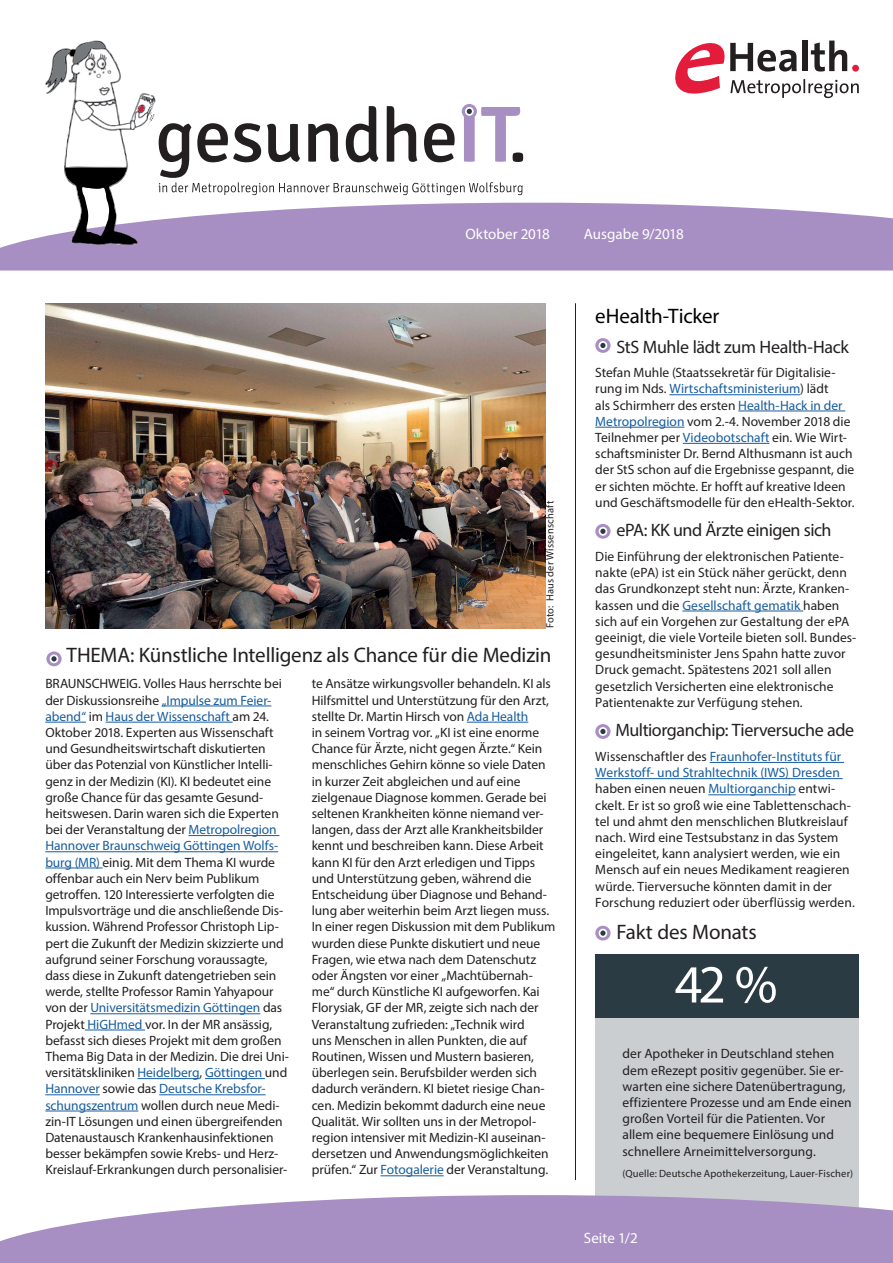
<style>
.page{position:relative;width:893px;height:1263px;background:#fff}
.page>*{position:absolute;margin:0;border:0;box-sizing:border-box;transform-origin:0 0}
.t1{font:54px "Myriad Pro";color:#fff}
.t2{font:21px "Myriad Pro";letter-spacing:-.01em;color:#231f20}
.t3{font:21px "Myriad Pro";letter-spacing:-.01em;color:#000001}
.t4{font:18px "Myriad Pro";letter-spacing:-.02em;color:#231f20}
.t5{font:15px "Myriad Pro";color:#fff}
.t6{font:13.5px/16.2px "Myriad Pro";letter-spacing:-.005em;color:#231f20}
.t7{font:10.5px "Myriad Pro";letter-spacing:.015em;color:#231f20}
.s1{color:#175d9e}
</style>
<div class="page">
<div style="left:595px;top:1018px;width:264px;height:213px;background:#caced0"></div>
<svg style="left:0;top:203px;width:893px;height:68px;background:#af99c8"></svg>
<hr style="left:669px;top:394px;width:131px;height:1px;background:#175d9e">
<hr style="left:738px;top:411px;width:107px;height:1px;background:#175d9e">
<hr style="left:595px;top:427px;width:89px;height:1px;background:#175d9e">
<hr style="left:683px;top:443px;width:86px;height:1px;background:#175d9e">
<hr style="left:682px;top:611px;width:121px;height:1px;background:#175d9e">
<hr style="left:710px;top:762px;width:134px;height:1px;background:#175d9e">
<hr style="left:595px;top:778px;width:248px;height:1px;background:#175d9e">
<hr style="left:708px;top:794px;width:88px;height:1px;background:#175d9e">
<svg style="left:675px;top:41px;width:184px;height:57px"></svg>
<img style="left:45px;top:303px;width:501px;height:325px">
<hr style="left:575px;top:303px;width:1px;height:877px;background:#231f20">
<svg style="left:0;top:1195px;width:893px;height:68px;background:#b29dca"></svg>
<svg style="left:46px;top:651px;width:16px;height:15px"></svg>
<svg style="left:595px;top:338px;width:16px;height:15px"></svg>
<svg style="left:595px;top:524px;width:16px;height:15px"></svg>
<svg style="left:45px;top:40px;width:478px;height:206px"></svg>
<hr style="left:162px;top:706px;width:109px;height:1px;background:#175d9e">
<hr style="left:45px;top:722px;width:41px;height:1px;background:#175d9e">
<hr style="left:106px;top:722px;width:127px;height:1px;background:#175d9e">
<hr style="left:188px;top:835px;width:91px;height:1px;background:#175d9e">
<hr style="left:45px;top:851px;width:233px;height:1px;background:#175d9e">
<hr style="left:45px;top:868px;width:58px;height:1px;background:#175d9e">
<hr style="left:90px;top:1013px;width:170px;height:1px;background:#175d9e">
<hr style="left:85px;top:1030px;width:60px;height:1px;background:#175d9e">
<hr style="left:137px;top:1078px;width:63px;height:1px;background:#175d9e">
<hr style="left:205px;top:1078px;width:60px;height:1px;background:#175d9e">
<hr style="left:45px;top:1094px;width:55px;height:1px;background:#175d9e">
<hr style="left:159px;top:1094px;width:107px;height:1px;background:#175d9e">
<hr style="left:45px;top:1111px;width:93px;height:1px;background:#175d9e">
<hr style="left:467px;top:722px;width:61px;height:1px;background:#175d9e">
<hr style="left:381px;top:1175px;width:63px;height:1px;background:#175d9e">
<div style="left:595px;top:954px;width:264px;height:64px;background:#2b3b44"></div>
<svg style="left:595px;top:926px;width:16px;height:14px"></svg>
<svg style="left:595px;top:724px;width:16px;height:15px"></svg>
<p class="t5" style="left:465px;top:225px;width:86px">Oktober 2018</p>
<p class="t5" style="left:584px;top:225px;width:101px">Ausgabe 9/2018</p>
<p class="t7" style="left:544px;top:628px;width:129px;rotate:-90deg">Foto: Haus der Wissenschaft</p>
<h2 class="t2" style="left:67px;top:642px;width:486px">THEMA: Künstliche Intelligenz als Chance für die Medizin</h2>
<p class="t6" style="left:45px;top:675px;width:245px">BRAUNSCHWEIG. Volles Haus herrschte bei der Diskussionsreihe <span class="s1">„Impulse zum Feier&shy;abend“</span> im <span class="s1">Haus der Wissenschaft</span> am 24.<br>Oktober 2018. Experten aus Wissenschaft und Gesundheitswirtschaft diskutierten über das Potenzial von Künstlicher Intelli&shy;genz in der Medizin (KI). KI bedeutet eine große Chance für das gesamte Gesund&shy;heitswesen. Darin waren sich die Experten bei der Veranstaltung der <span class="s1">Metropolregion Hannover Braunschweig Göttingen Wolfs&shy;burg (MR)</span> einig. Mit dem Thema KI wurde offenbar auch ein Nerv beim Publikum getroffen. 120 Interessierte verfolgten die Impulsvorträge und die anschließende Dis&shy;kussion. Während Professor Christoph Lip&shy;pert die Zukunft der Medizin skizzierte und aufgrund seiner Forschung voraussagte, dass diese in Zukunft datengetrieben sein werde, stellte Professor Ramin Yahyapour von der <span class="s1">Universitätsmedizin Göttingen</span> das Projekt <span class="s1">HiGHmed</span> vor. In der MR ansässig, befasst sich dieses Projekt mit dem großen Thema Big Data in der Medizin. Die drei Uni&shy;versitätskliniken <span class="s1">Heidelberg</span>, <span class="s1">Göttingen</span> und <span class="s1">Hannover</span> sowie das <span class="s1">Deutsche Krebsfor&shy;schungszentrum</span> wollen durch neue Medi&shy;zin-IT Lösungen und einen übergreifenden Datenaustausch Krankenhausinfektionen besser bekämpfen sowie Krebs- und Herz-Kreislauf-Erkrankungen durch personalisier-</p>
<p class="t6" style="left:312px;top:675px;width:245px">te Ansätze wirkungsvoller behandeln. KI als Hilfsmittel und Unterstützung für den Arzt, stellte Dr. Martin Hirsch von <span class="s1">Ada Health<br></span>in seinem Vortrag vor. „KI ist eine enorme Chance für Ärzte, nicht gegen Ärzte.“ Kein menschliches Gehirn könne so viele Daten in kurzer Zeit abgleichen und auf eine zielgenaue Diagnose kommen. Gerade bei seltenen Krankheiten könne niemand ver&shy;langen, dass der Arzt alle Krankheitsbilder kennt und beschreiben kann. Diese Arbeit kann KI für den Arzt erledigen und Tipps und Unterstützung geben, während die Entscheidung über Diagnose und Behand&shy;lung aber weiterhin beim Arzt liegen muss.<br>In einer regen Diskussion mit dem Publikum wurden diese Punkte diskutiert und neue Fragen, wie etwa nach dem Datenschutz oder Ängsten vor einer „Machtübernah&shy;me“ durch Künstliche KI aufgeworfen. Kai Florysiak, GF der MR, zeigte sich nach der Veranstaltung zufrieden: „Technik wird<br>uns Menschen in allen Punkten, die auf Routinen, Wissen und Mustern basieren, überlegen sein. Berufsbilder werden sich dadurch verändern. KI bietet riesige Chan&shy;cen. Medizin bekommt dadurch eine neue Qualität. Wir sollten uns in der Metropol&shy;region intensiver mit Medizin-KI auseinan&shy;dersetzen und Anwendungsmöglichkeiten prüfen.“ Zur <span class="s1">Fotogalerie</span> der Veranstaltung.</p>
<h2 class="t3" style="left:595px;top:303px;width:125px">eHealth-Ticker</h2>
<h3 class="t4" style="left:617px;top:335px;width:234px">StS Muhle lädt zum Health-Hack</h3>
<p class="t6" style="left:595px;top:364px;width:261px">Stefan Muhle (Staatssekretär für Digitalisie&shy;rung im Nds. <span class="s1">Wirtschaftsministerium</span>) lädt<br>als Schirmherr des ersten <span class="s1">Health-Hack in der Metropolregion</span> vom 2.-4. November 2018 die Teilnehmer per <span class="s1">Videobotschaft</span> ein. Wie Wirt&shy;schaftsminister Dr. Bernd Althusmann ist auch der StS schon auf die Ergebnisse gespannt, die er sichten möchte. Er hofft auf kreative Ideen und Geschäftsmodelle für den eHealth-Sektor.</p>
<h3 class="t4" style="left:617px;top:519px;width:216px">ePA: KK und Ärzte einigen sich</h3>
<p class="t6" style="left:595px;top:548px;width:263px">Die Einführung der elektronischen Patiente&shy;nakte (ePA) ist ein Stück näher gerückt, denn das Grundkonzept steht nun: Ärzte, Kranken&shy;kassen und die <span class="s1">Gesellschaft gematik</span> haben sich auf ein Vorgehen zur Gestaltung der ePA geeinigt, die viele Vorteile bieten soll. Bundes&shy;gesundheitsminister Jens Spahn hatte zuvor Druck gemacht. Spätestens 2021 soll allen gesetzlich Versicherten eine elektronische Patientenakte zur Verfügung stehen.</p>
<h3 class="t4" style="left:615px;top:719px;width:240px">Multiorganchip: Tierversuche ade</h3>
<p class="t6" style="left:595px;top:748px;width:261px">Wissenschaftler des <span class="s1">Fraunhofer-Instituts für Werkstoff- und Strahltechnik (IWS) Dresden </span>haben einen neuen <span class="s1">Multiorganchip</span> entwi&shy;ckelt. Er ist so groß wie eine Tablettenschach&shy;tel und ahmt den menschlichen Blutkreislauf nach. Wird eine Testsubstanz in das System eingeleitet, kann analysiert werden, wie ein Mensch auf ein neues Medikament reagieren würde. Tierversuche könnten damit in der Forschung reduziert oder überflüssig werden.</p>
<h2 class="t2" style="left:617px;top:919px;width:142px">Fakt des Monats</h2>
<h1 class="t1" style="left:675px;top:951px;width:104px">42 %</h1>
<p class="t6" style="left:622px;top:1045px;width:231px">der Apotheker in Deutschland stehen dem eRezept positiv gegenüber. Sie er&shy;warten eine sichere Datenübertragung, effizientere Prozesse und am Ende einen großen Vorteil für die Patienten. Vor allem eine bequemere Einlösung und schnellere Arneimittelversorgung.</p>
<p class="t7" style="left:622px;top:1167px;width:232px">(Quelle: Deutsche Apothekerzeitung, Lauer-Fischer)</p>
<p class="t5" style="left:584px;top:1229px;width:55px">Seite 1/2</p>
</div>
